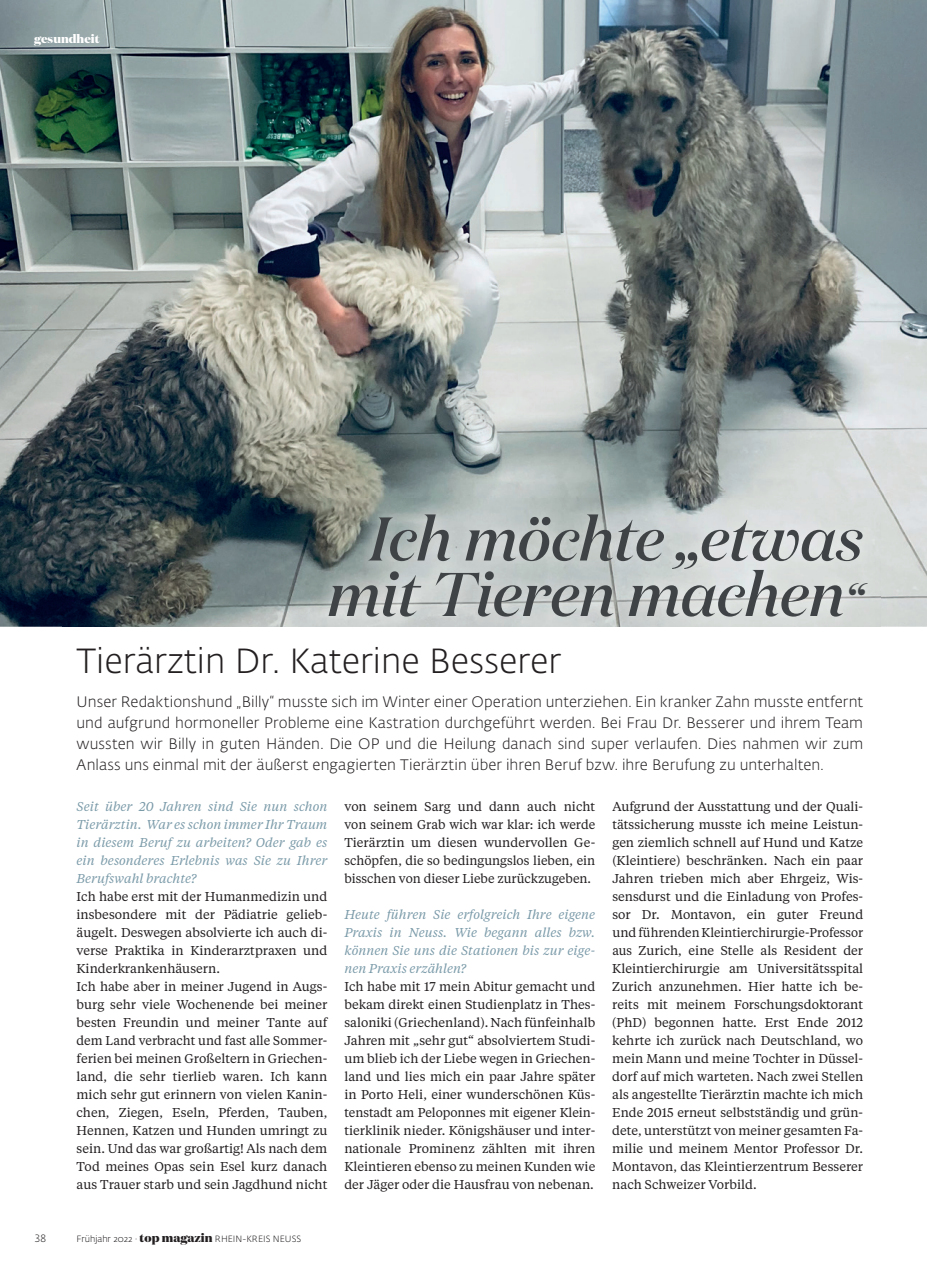
<style>
.page{position:relative;width:927px;height:1276px;background:#fff}
.page>*{position:absolute;margin:0;border:0;box-sizing:border-box;transform-origin:0 0}
.t1{font:italic 500 61.5px/55.5px "Domaine Display";color:#404345;text-align:right}
.t2{font:300 34.5px "Fedra Sans Alt Std";color:#231f20}
.t3{font:300 15px/21px "Fedra Sans Alt Std";letter-spacing:.005em;color:#231f20;text-align:justify}
.t4{font:12.75px/18px "Tiempos Text";color:#231f20;text-align:justify}
.t5{font:italic 12.75px/18px "Tiempos Text";color:#7b9ba9;text-align:justify}
.t6{font:800 12px "Domaine Display";color:#fff}
.t7{font:300 10.5px "Fedra Sans Alt Std";color:#231f20}
.t8{font:300 9px "Fedra Sans Alt Std";color:#231f20}
.s1{font-size:45px}
.s2{font-family:"Domaine Display";font-weight:800;font-size:12px}
</style>
<div class="page">
<img style="left:0;top:0;width:927px;height:627px">
<img style="left:63px;top:499px;width:817px;height:128px">
<p class="t6" style="left:34px;top:31px;width:67px">gesundheit</p>
<h1 class="t1" style="left:327px;top:510px;width:537px">Ich möchte „etwas mit Tieren machen<span class="s1">“</span></h1>
<h2 class="t2" style="left:77px;top:640px;width:486px">Tierärztin Dr. Katerine Besserer</h2>
<p class="t3" style="left:77px;top:691px;width:788px">Unser Redaktionshund „Billy“ musste sich im Winter einer Operation unterziehen. Ein kranker Zahn musste entfernt und aufgrund hormoneller Probleme eine Kastration durchgeführt werden. Bei Frau Dr. Besserer und ihrem Team wussten wir Billy in guten Händen. Die OP und die Heilung danach sind super verlaufen. Dies nahmen wir zum Anlass uns einmal mit der äußerst engagierten Tierärztin über ihren Beruf bzw. ihre Berufung zu unterhalten.</p>
<p class="t5" style="left:77px;top:796px;width:252px">Seit über 20 Jahren sind Sie nun schon Tierärztin. War es schon immer Ihr Traum in diesem Beruf zu arbeiten? Oder gab es ein besonderes Erlebnis was Sie zu Ihrer Berufswahl brachte?</p>
<p class="t4" style="left:77px;top:887px;width:252px;text-align:left">Ich habe erst mit der Humanmedizin und insbesondere mit der Pädiatrie gelieb&shy;äugelt. Deswegen absolvierte ich auch di&shy;verse Praktika in Kinderarztpraxen und Kinderkrankenhäusern.<br>Ich habe aber in meiner Jugend in Augs&shy;burg sehr viele Wochenende bei meiner besten Freundin und meiner Tante auf dem Land verbracht und fast alle Sommer&shy;ferien bei meinen Großeltern in Griechen&shy;land, die sehr tierlieb waren. Ich kann mich sehr gut erinnern von vielen Kanin&shy;chen, Ziegen, Eseln, Pferden, Tauben, Hennen, Katzen und Hunden umringt zu sein. Und das war großartig! Als nach dem Tod meines Opas sein Esel kurz danach aus Trauer starb und sein Jagdhund nicht</p>
<p class="t4" style="left:344px;top:797px;width:252px">von seinem Sarg und dann auch nicht von seinem Grab wich war klar: ich werde Tierärztin um diesen wundervollen Ge&shy;schöpfen, die so bedingungslos lieben, ein bisschen von dieser Liebe zurückzugeben.</p>
<p class="t5" style="left:344px;top:904px;width:252px">Heute führen Sie erfolgreich Ihre eigene Praxis in Neuss. Wie begann alles bzw. können Sie uns die Stationen bis zur eige&shy;nen Praxis erzählen?</p>
<p class="t4" style="left:344px;top:977px;width:252px">Ich habe mit 17 mein Abitur gemacht und bekam direkt einen Studienplatz in Thes&shy;saloniki (Griechenland). Nach fünfeinhalb Jahren mit „sehr gut“ absolviertem Studi&shy;um blieb ich der Liebe wegen in Griechen&shy;land und lies mich ein paar Jahre später in Porto Heli, einer wunderschönen Küs&shy;tenstadt am Pelo ponnes mit eigener Klein&shy;tierklinik nieder. Königshäuser und inter&shy;nationale Prominenz zählten mit ihren Kleintieren ebenso zu meinen Kunden wie der Jäger oder die Hausfrau von nebenan.</p>
<p class="t7" style="left:34px;top:1232px;width:14px">38</p>
<p class="t8" style="left:77px;top:1233px;width:226px">Frühjahr 2022 · <span class="s2">top magazin</span> RHEIN-KREIS NEUSS</p>
<p class="t4" style="left:612px;top:797px;width:252px">Aufgrund der Ausstattung und der Quali&shy;tätssicherung musste ich meine Leistun&shy;gen ziemlich schnell auf Hund und Katze (Kleintiere) beschränken. Nach ein paar Jahren trieben mich aber Ehrgeiz, Wis&shy;sensdurst und die Einladung von Profes&shy;sor Dr. Montavon, ein guter Freund und führenden Kleintier chirurgie-Professor aus Zurich, eine Stelle als Resident der Kleintierchirurgie am Universitätsspital Zurich anzunehmen. Hier hatte ich be&shy;reits mit meinem Forschungsdoktorant (PhD) begonnen hatte. Erst Ende 2012 kehrte ich zurück nach Deutschland, wo mein Mann und meine Tochter in Düssel&shy;dorf auf mich warteten. Nach zwei Stellen als angestellte Tierärztin machte ich mich Ende 2015 erneut selbstständig und grün&shy;dete, unterstützt von meiner gesamten Fa&shy;milie und meinem Mentor Professor Dr.<br>Montavon, das Kleintierzentrum Besserer nach Schweizer Vorbild.</p>
</div>
